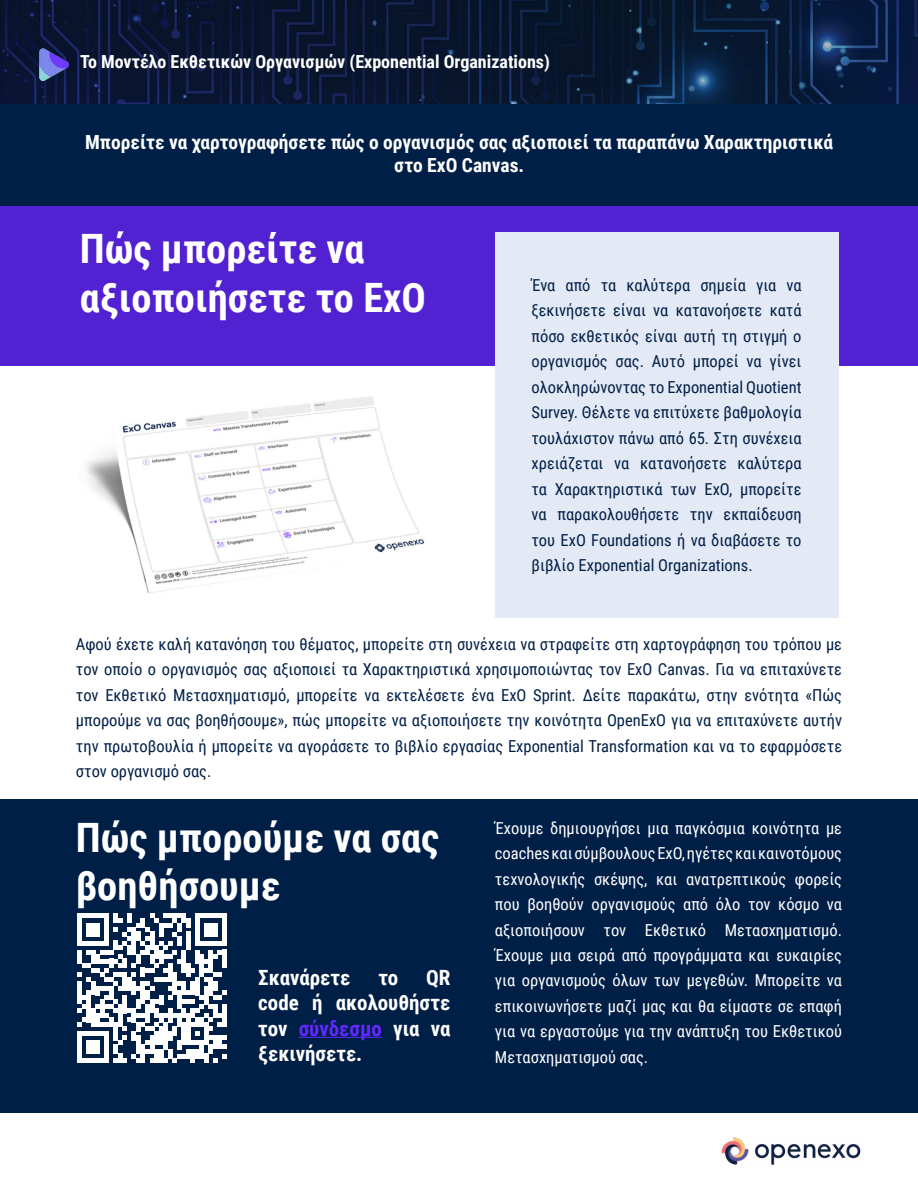
<style>
.page{position:relative;width:918px;height:1188px;background:#fff}
.page>*{position:absolute;margin:0;border:0;box-sizing:border-box;transform-origin:0 0}
.t1{font:700 40.5px/48.6px "Roboto Condensed";color:#fff}
.t2{font:700 21px/25.5px "Roboto Condensed";color:#fff;text-align:justify}
.t3{font:700 19.5px/23.4px "Roboto Condensed";color:#fff;text-align:center}
.t4{font:700 18px "Roboto Condensed";color:#fff}
.t5{font:16.5px/25.5px "Roboto Condensed";color:#001f47;text-align:justify}
.t6{font:16.5px/25.5px "Roboto Condensed";color:#fff;text-align:justify}
.s1{color:#6129ff}
</style>
<div class="page">
<div style="left:0;top:206px;width:918px;height:160px;background:#5221d1"></div>
<div style="left:0;top:799px;width:918px;height:314px;background:#001f47"></div>
<div style="left:0;top:103px;width:918px;height:103px;background:#001f47"></div>
<img style="left:86px;top:397px;width:338px;height:196px">
<div style="left:495px;top:233px;width:343px;height:385px;background:#e4e9f6"></div>
<hr style="left:299px;top:1037px;width:83px;height:1px;background:#6129ff">
<img style="left:721px;top:1137px;width:140px;height:28px">
<svg style="left:0;top:0;width:918px;height:103px;fill:#08162e"></svg>
<img style="left:40px;top:49px;width:28px;height:31px">
<svg style="left:77px;top:914px;width:150px;height:149px"></svg>
<p class="t4" style="left:80px;top:48px;width:471px">Το Μοντέλο Εκθετικών Οργανισμών (Exponential Organizations)</p>
<p class="t3" style="left:85px;top:129px;width:750px">Μπορείτε να χαρτογραφήσετε πώς ο οργανισμός σας αξιοποιεί τα παραπάνω Χαρακτηριστικά στο ExO Canvas.</p>
<h1 class="t1" style="left:80px;top:223px;width:348px">Πώς μπορείτε να αξιοποιήσετε το ExO</h1>
<p class="t5" style="left:532px;top:272px;width:272px">Ένα από τα καλύτερα σημεία για να ξεκινήσετε είναι να κατανοήσετε κατά πόσο εκθετικός είναι αυτή τη στιγμή ο οργανισμός σας. Αυτό μπορεί να γίνει ολοκληρώνοντας το Exponential Quotient Survey. Θέλετε να επιτύχετε βαθμολογία τουλάχιστον πάνω από 65. Στη συνέχεια χρειάζεται να κατανοήσετε καλύτερα τα Χαρακτηριστικά των ExO, μπορείτε να παρακολουθήσετε την εκπαίδευση του ExO Foundations ή να διαβάσετε το βιβλίο Exponential Organizations.</p>
<p class="t5" style="left:76px;top:631px;width:768px">Αφού έχετε καλή κατανόηση του θέματος, μπορείτε στη συνέχεια να στραφείτε στη χαρτογράφηση του τρόπου με τον οποίο ο οργανισμός σας αξιοποιεί τα Χαρακτηριστικά χρησιμοποιώντας τον ExO Canvas. Για να επιταχύνετε τον Εκθετικό Μετασχηματισμό, μπορείτε να εκτελέσετε ένα ExO Sprint. Δείτε παρακάτω, στην ενότητα «Πώς μπορούμε να σας βοηθήσουμε», πώς μπορείτε να αξιοποιήσετε την κοινότητα OpenExO για να επιταχύνετε αυτήν την πρωτοβουλία ή μπορείτε να αγοράσετε το βιβλίο εργασίας Exponential Transformation και να το εφαρμόσετε στον οργανισμό σας.</p>
<p class="t6" style="left:495px;top:814px;width:349px">Έχουμε δημιουργήσει μια παγκόσμια κοινότητα με coaches και σύμβουλους ExO, ηγέτες και καινοτόμους τεχνολογικής σκέψης, και ανατρεπτικούς φορείς που βοηθούν οργανισμούς από όλο τον κόσμο να αξιοποιήσουν τον Εκθετικό Μετασχηματισμό.<br>Έχουμε μια σειρά από προγράμματα και ευκαιρίες για οργανισμούς όλων των μεγεθών. Μπορείτε να επικοινωνήσετε μαζί μας και θα είμαστε σε επαφή για να εργαστούμε για την ανάπτυξη του Εκθετικού Μετασχηματισμού σας.</p>
<h1 class="t1" style="left:76px;top:811px;width:365px">Πώς μπορούμε να σας βοηθήσουμε</h1>
<p class="t2" style="left:258px;top:964px;width:94px">Σκανάρετε</p>
<p class="t2" style="left:378px;top:964px;width:21px">το</p>
<p class="t2" style="left:258px;top:964px;width:194px;text-indent:168px">QR code ή ακολουθήστε τον <span class="s1">σύνδεσμο</span> για να ξεκινήσετε.</p>
</div>
